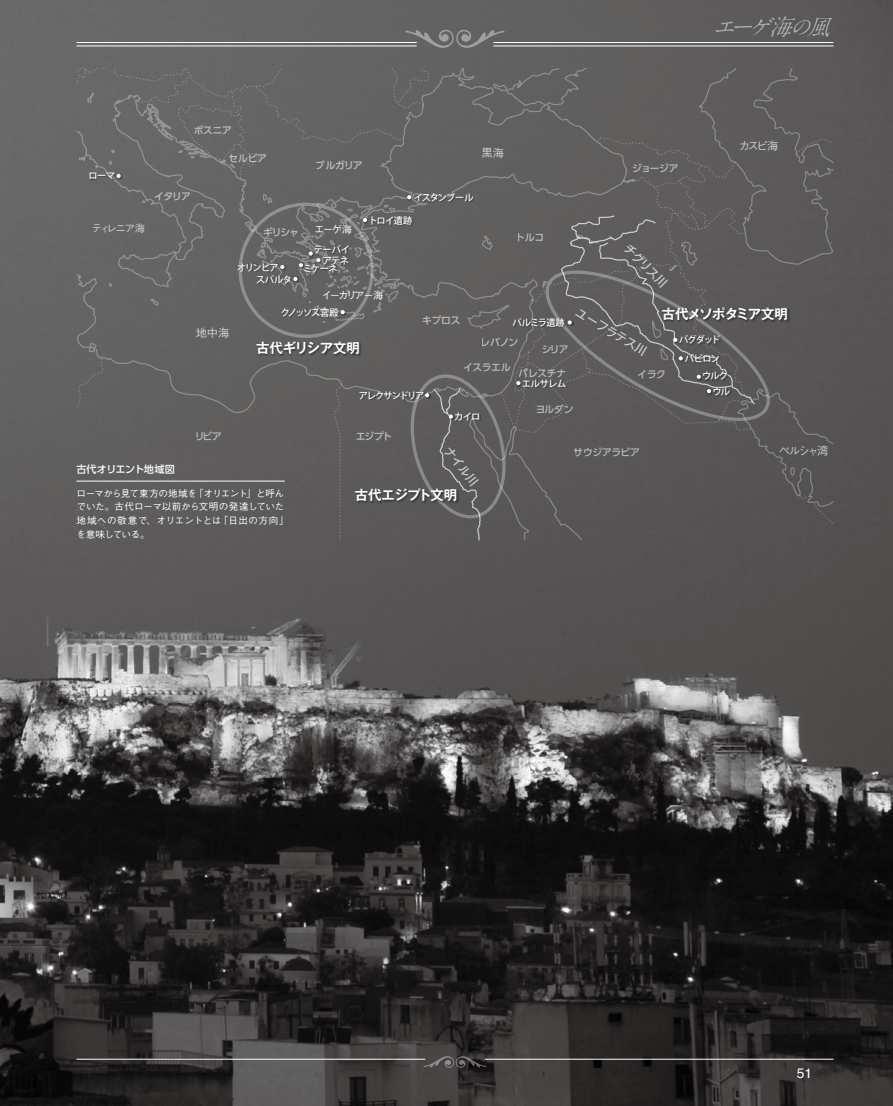
<style>
.page{position:relative;width:893px;height:1106px;background:#fff}
.page>*{position:absolute;margin:0;border:0;box-sizing:border-box;transform-origin:0 0}
.t1{font:13.8px "Helvetica";color:#fff}
.t2{font:700 13.35px "Gothic MB101 Pro De";letter-spacing:-.02em;color:#fff}
.t3{font:700 13.35px "Gothic MB101 Pro De";letter-spacing:-.055em;color:#fff}
.t4{font:500 11.85px "Gothic MB101 Pro";color:#fff}
.t5{font:500 11.4px "Gothic BBB Pro";letter-spacing:-.095em;color:#fff}
.t6{font:500 10.35px "Gothic BBB Pro";letter-spacing:-.135em;color:#fff}
.t7{font:500 10.35px "Gothic BBB Pro";letter-spacing:-.185em;color:#fff}
.t8{font:500 10.05px "UD Shin Go Pro";letter-spacing:-.035em;color:#fff}
.t9{font:500 9.75px "UD Shin Go Pro";letter-spacing:-.04em;color:#fff}
.t10{font:500 9.6px/13.8px "Gothic BBB Pro";letter-spacing:-.025em;color:#fff}
.t11{font:500 9.3px/15.5px "Koz Go Pro";letter-spacing:-.09em;color:#fff;text-align:right}
.t12{font:500 9.3px "Koz Go Pro";letter-spacing:-.15em;color:#fff}
.t13{font:500 9.3px/18.5px "Koz Go Pro";letter-spacing:-.11em;color:#fff;text-align:center}
.t14{font:500 9.3px "Koz Go Pro";letter-spacing:-.115em;color:#fff}
</style>
<div class="page">
<img style="left:0;top:0;width:893px;height:1106px">
<svg style="left:77px;top:68px;width:756px;height:472px;background:#605e5e"></svg>
<svg style="left:713px;top:16px;width:123px;height:21px;background:#686666"></svg>
<svg style="left:406px;top:30px;width:98px;height:18px;background:#757474"></svg>
<hr style="left:77px;top:42px;width:340px;height:1px;background:#fff">
<hr style="left:77px;top:46px;width:340px;height:1px;background:#fff">
<hr style="left:493px;top:42px;width:340px;height:1px;background:#fff">
<hr style="left:493px;top:46px;width:340px;height:1px;background:#fff">
<svg style="left:424px;top:1056px;width:62px;height:11px"></svg>
<hr style="left:77px;top:1058px;width:348px;height:1px;background:#fff">
<hr style="left:485px;top:1058px;width:348px;height:1px;background:#fff">
<hr style="left:77px;top:481px;width:208px;height:1px;background:#fff">
<p class="t11" style="left:88px;top:169px;width:29px">ローマ</p>
<p class="t6" style="left:91px;top:220px;width:55px">ティレニア海</p>
<p class="t9" style="left:193px;top:122px;width:40px">ボスニア</p>
<p class="t9" style="left:154px;top:188px;width:38px">イタリア</p>
<p class="t9" style="left:229px;top:151px;width:40px">セルビア</p>
<p class="t5" style="left:481px;top:144px;width:24px">黒海</p>
<p class="t9" style="left:316px;top:158px;width:48px">ブルガリア</p>
<p class="t9" style="left:633px;top:160px;width:47px">ジョージア</p>
<p class="t14" style="left:414px;top:191px;width:61px">イスタンブール</p>
<p class="t5" style="left:738px;top:136px;width:42px">カスピ海</p>
<p class="t5" style="left:196px;top:323px;width:36px">地中海</p>
<p class="t9" style="left:263px;top:224px;width:37px">ギリシャ</p>
<p class="t6" style="left:314px;top:221px;width:40px">エーゲ海</p>
<p class="t11" style="left:368px;top:213px;width:45px">トロイ遺跡</p>
<p class="t11" style="left:314px;top:243px;width:38px">テーバイ</p>
<p class="t11" style="left:323px;top:253px;width:28px">アテネ</p>
<p class="t11" style="left:237px;top:260px;width:43px">オリンピア</p>
<p class="t11" style="left:303px;top:262px;width:36px">ミケーネ</p>
<p class="t12" style="left:281px;top:306px;width:59px">クノッソス宮殿</p>
<p class="t11" style="left:256px;top:272px;width:37px">スパルタ</p>
<p class="t7" style="left:322px;top:287px;width:63px">イーカリアー海</p>
<h2 class="t2" style="left:256px;top:336px;width:105px">古代ギリシア文明</h2>
<p class="t9" style="left:422px;top:312px;width:40px">キプロス</p>
<p class="t9" style="left:516px;top:230px;width:30px">トルコ</p>
<p class="t11" style="left:513px;top:315px;width:54px">パルミラ遺跡</p>
<p class="t9" style="left:481px;top:335px;width:39px">レバノン</p>
<p class="t9" style="left:463px;top:359px;width:49px">イスラエル</p>
<p class="t9" style="left:541px;top:341px;width:29px">シリア</p>
<p class="t9" style="left:519px;top:365px;width:49px">パレスチナ</p>
<p class="t11" style="left:522px;top:376px;width:46px">エルサレム</p>
<p class="t12" style="left:359px;top:389px;width:67px">アレクサンドリア</p>
<p class="t4" style="left:633px;top:239px;width:57px;rotate:45deg">チグリス川</p>
<p class="t4" style="left:582px;top:303px;width:82px;rotate:31deg">ユーフラテス川</p>
<h2 class="t3" style="left:662px;top:303px;width:128px">古代メソポタミア文明</h2>
<p class="t13" style="left:679px;top:331px;width:43px">バグダッドバビロン</p>
<p class="t11" style="left:702px;top:368px;width:30px">ウルクウル</p>
<p class="t9" style="left:638px;top:367px;width:30px">イラク</p>
<p class="t11" style="left:454px;top:409px;width:28px">カイロ</p>
<p class="t9" style="left:535px;top:401px;width:40px">ヨルダン</p>
<p class="t9" style="left:194px;top:428px;width:29px">リビア</p>
<p class="t9" style="left:355px;top:428px;width:39px">エジプト</p>
<p class="t8" style="left:77px;top:460px;width:100px">古代オリエント地域図</p>
<p class="t10" style="left:77px;top:485px;width:214px">ローマから見て東方の地域を「オリエント」と呼んでいた。古代ローマ以前から文明の発達していた地域への敬意で、オリエントとは「日出の方向」を意味している。</p>
<p class="t4" style="left:455px;top:442px;width:48px;rotate:52deg">ナイル川</p>
<h2 class="t2" style="left:355px;top:484px;width:104px">古代エジプト文明</h2>
<p class="t9" style="left:574px;top:444px;width:68px">サウジアラビア</p>
<p class="t5" style="left:778px;top:442px;width:52px">ペルシャ湾</p>
<h1 class="t1" style="left:797px;top:1064px;width:17px">51</h1>
</div>
